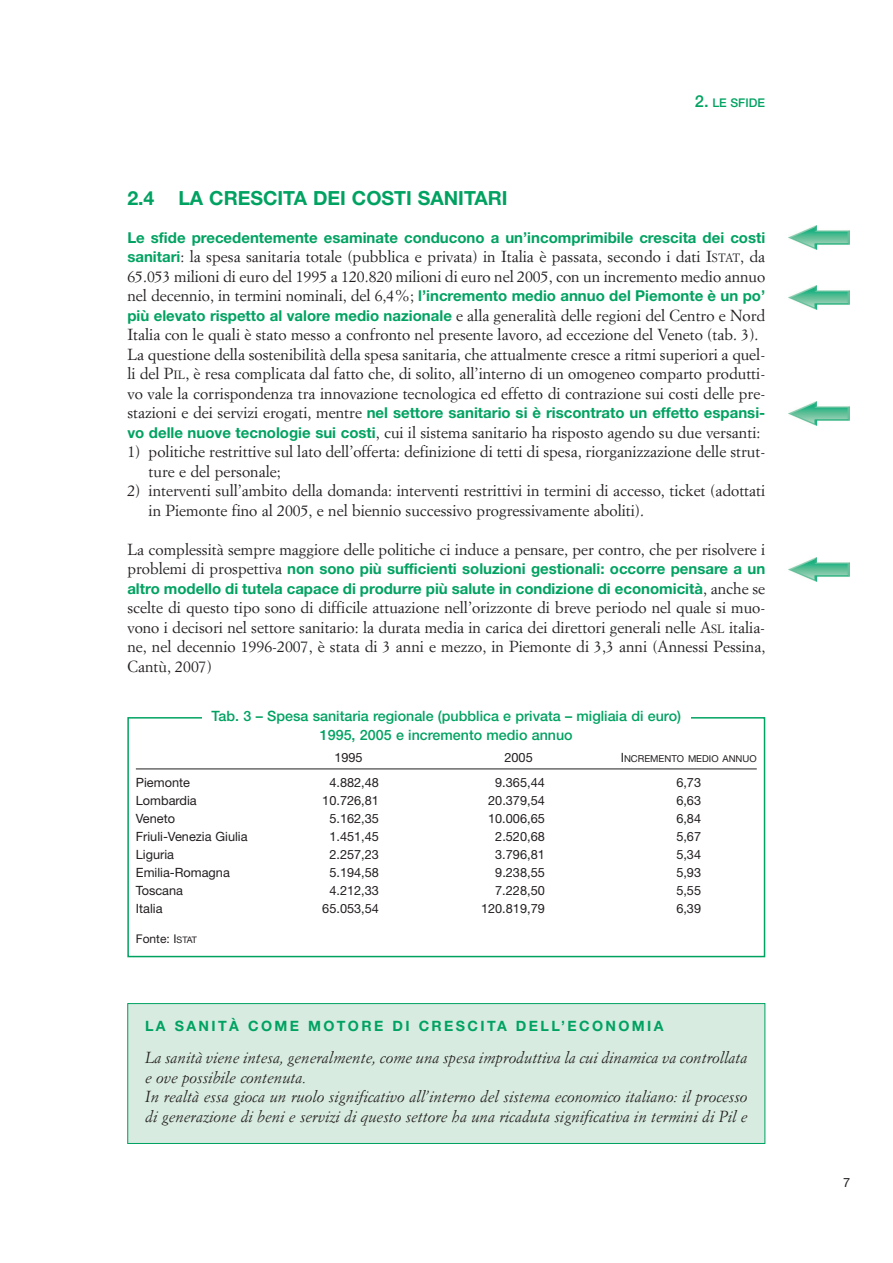
<style>
.page{position:relative;width:893px;height:1263px;background:#fff}
.page>*{position:absolute;margin:0;border:0;box-sizing:border-box;transform-origin:0 0}
.t1{font:700 19.5px "Helvetica Neue";color:#00a261}
.t2{font:15.75px/19.5px "Simoncini Garamond";color:#231f20}
.t3{font:italic 15.75px/19.5px "Simoncini Garamond";color:#231f20}
.t4{font:700 15px/19.5px "Helvetica Neue";color:#00a261}
.t5{font:500 14.25px/19.5px "Helvetica Neue";color:#00a261;text-align:center}
.t6{font:700 14.25px "Helvetica Neue";letter-spacing:.165em;color:#00a261}
.t7{font:12.75px "Helvetica Neue";color:#231f20}
.t8{font:12px "Helvetica Neue";color:#231f20}
.t9{font:500 12px "Helvetica Neue";color:#00a261}
.t10{font:9.6px "Helvetica Neue";color:#231f20}
.s1{font-size:16.5px}
.s2{font-family:"Helvetica Neue";font-weight:700;font-size:15px;color:#00a261}
.s3{font-size:11.85px}
.s4{font-family:"Simoncini Garamond";font-weight:400;font-size:15.75px;color:#231f20}
.s5{font-size:12.75px}
.s6{font-size:9px}
</style>
<div class="page">
<img style="left:789px;top:226px;width:60px;height:23px">
<img style="left:789px;top:286px;width:60px;height:23px">
<img style="left:789px;top:401px;width:60px;height:24px">
<img style="left:789px;top:558px;width:60px;height:23px">
<div style="left:127px;top:717px;width:638px;height:240px;border:2px solid #00a261"></div>
<div style="left:202px;top:711px;width:489px;height:34px;background:#fff"></div>
<hr style="left:136px;top:769px;width:621px;height:1px;background:#231f20">
<div style="left:128px;top:1004px;width:637px;height:139px;background:#d7ebe0"></div>
<div style="left:127px;top:1003px;width:638px;height:141px;border:1px solid #00a261"></div>
<p class="t9" style="left:695px;top:98px;width:71px"><span class="s1">2.</span> LE SFIDE</p>
<p class="t1" style="left:127px;top:191px;width:382px">2.4 LA CRESCITA DEI COSTI SANITARI</p>
<p class="t4" style="left:127px;top:229px;width:639px">Le sfide precedentemente esaminate conducono a un’incomprimibile crescita dei costi</p>
<p class="t2" style="left:127px;top:248px;width:639px"><span class="s2">sanitari</span>: la spesa sanitaria totale (pubblica e privata) in Italia è passata, secondo i dati I<span class="s3">STAT</span>, da<br>65.053 milioni di euro del 1995 a 120.820 milioni di euro nel 2005, con un incremento medio annuo</p>
<p class="t4" style="left:127px;top:287px;width:639px"><span class="s4">nel decennio, in termini nominali, del 6,4%;</span> l’incremento medio annuo del Piemonte è un po’</p>
<p class="t2" style="left:127px;top:307px;width:639px"><span class="s2">più elevato rispetto al valore medio nazionale</span> e alla generalità delle regioni del Centro e Nord Italia con le quali è stato messo a confronto nel presente lavoro, ad eccezione del Veneto (tab. 3).<br>La questione della sostenibilità della spesa sanitaria, che attualmente cresce a ritmi superiori a quel&shy;li del P<span class="s3">IL</span>, è resa complicata dal fatto che, di solito, all’interno di un omogeneo comparto produtti&shy;vo vale la corrispondenza tra innovazione tecnologica ed effetto di contrazione sui costi delle pre-</p>
<p class="t4" style="left:127px;top:404px;width:639px"><span class="s4">stazioni e dei servizi erogati, mentre</span> nel settore sanitario si è riscontrato un effetto espansi-</p>
<p class="t2" style="left:127px;top:424px;width:634px"><span class="s2">vo delle nuove tecnologie sui costi</span>, cui il sistema sanitario ha risposto agendo su due versanti:</p>
<p class="t2" style="left:149px;top:443px;width:618px;text-indent:-21px">1) politiche restrittive sul lato dell’offerta: definizione di tetti di spesa, riorganizzazione delle strut&shy;ture e del personale;</p>
<p class="t2" style="left:149px;top:482px;width:618px;text-indent:-21px">2) interventi sull’ambito della domanda: interventi restrittivi in termini di accesso, ticket (adottati in Piemonte fino al 2005, e nel biennio successivo progressivamente aboliti).</p>
<p class="t2" style="left:127px;top:541px;width:639px">La complessità sempre maggiore delle politiche ci induce a pensare, per contro, che per risolvere i</p>
<p class="t4" style="left:127px;top:560px;width:639px"><span class="s4">problemi di prospettiva</span> non sono più sufficienti soluzioni gestionali: occorre pensare a un altro modello di tutela capace di produrre più salute in condizione di economicità<span class="s4">, anche se</span></p>
<p class="t2" style="left:127px;top:599px;width:639px;text-align:justify">scelte di questo tipo sono di difficile attuazione nell’orizzonte di breve periodo nel quale si muo&shy;vono i decisori nel settore sanitario: la durata media in carica dei direttori generali nelle A<span class="s3">SL</span> italia&shy;ne, nel decennio 1996-2007, è stata di 3 anni e mezzo, in Piemonte di 3,3 anni (Annessi Pessina, Cantù, 2007)</p>
<p class="t5" style="left:212px;top:707px;width:471px">Tab. 3 – Spesa sanitaria regionale (pubblica e privata – migliaia di euro)<br>1995, 2005 e incremento medio annuo</p>
<p class="t7" style="left:334px;top:753px;width:30px">1995</p>
<p class="t7" style="left:504px;top:753px;width:30px">2005</p>
<p class="t10" style="left:621px;top:755px;width:137px"><span class="s5">I</span>NCREMENTO MEDIO ANNUO</p>
<p class="t7" style="left:136px;top:778px;width:56px">Piemonte</p>
<p class="t7" style="left:329px;top:778px;width:51px">4.882,48</p>
<p class="t7" style="left:495px;top:778px;width:51px">9.365,44</p>
<p class="t7" style="left:676px;top:778px;width:26px">6,73</p>
<p class="t7" style="left:136px;top:796px;width:62px">Lombardia</p>
<p class="t7" style="left:322px;top:796px;width:58px">10.726,81</p>
<p class="t7" style="left:488px;top:796px;width:58px">20.379,54</p>
<p class="t7" style="left:676px;top:796px;width:26px">6,63</p>
<p class="t7" style="left:136px;top:814px;width:41px">Veneto</p>
<p class="t7" style="left:329px;top:814px;width:51px">5.162,35</p>
<p class="t7" style="left:488px;top:814px;width:58px">10.006,65</p>
<p class="t7" style="left:676px;top:814px;width:26px">6,84</p>
<p class="t7" style="left:136px;top:832px;width:113px">Friuli-Venezia Giulia</p>
<p class="t7" style="left:329px;top:832px;width:51px">1.451,45</p>
<p class="t7" style="left:495px;top:832px;width:51px">2.520,68</p>
<p class="t7" style="left:676px;top:832px;width:26px">5,67</p>
<p class="t7" style="left:136px;top:850px;width:40px">Liguria</p>
<p class="t7" style="left:329px;top:850px;width:51px">2.257,23</p>
<p class="t7" style="left:495px;top:850px;width:51px">3.796,81</p>
<p class="t7" style="left:676px;top:850px;width:26px">5,34</p>
<p class="t7" style="left:136px;top:868px;width:95px">Emilia-Romagna</p>
<p class="t7" style="left:329px;top:868px;width:51px">5.194,58</p>
<p class="t7" style="left:495px;top:868px;width:51px">9.238,55</p>
<p class="t7" style="left:676px;top:868px;width:26px">5,93</p>
<p class="t7" style="left:136px;top:886px;width:49px">Toscana</p>
<p class="t7" style="left:329px;top:886px;width:51px">4.212,33</p>
<p class="t7" style="left:495px;top:886px;width:51px">7.228,50</p>
<p class="t7" style="left:676px;top:886px;width:26px">5,55</p>
<p class="t7" style="left:136px;top:904px;width:28px">Italia</p>
<p class="t7" style="left:322px;top:904px;width:58px">65.053,54</p>
<p class="t7" style="left:481px;top:904px;width:65px">120.819,79</p>
<p class="t7" style="left:676px;top:904px;width:26px">6,39</p>
<p class="t8" style="left:136px;top:934px;width:63px">Fonte: I<span class="s6">STAT</span></p>
<p class="t6" style="left:145px;top:1021px;width:520px">LA SANITÀ COME MOTORE DI CRESCITA DELL’ECONOMIA</p>
<p class="t3" style="left:145px;top:1049px;width:604px">La sanità viene intesa, generalmente, come una spesa improduttiva la cui dinamica va controllata e ove possibile contenuta.<br>In realtà essa gioca un ruolo significativo all’interno del sistema economico italiano: il processo di generazione di beni e servizi di questo settore ha una ricaduta significativa in termini di Pil e</p>
<p class="t7" style="left:843px;top:1178px;width:9px">7</p>
</div>
